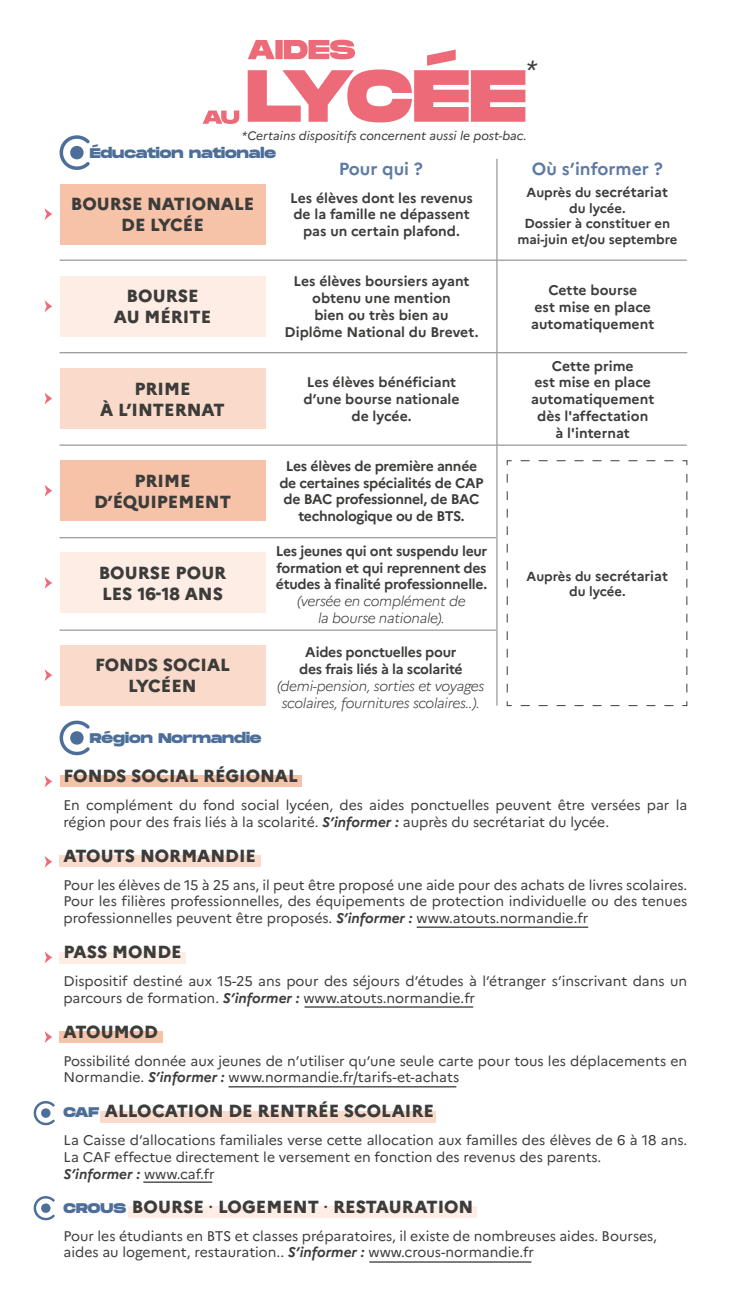
<style>
.page{position:relative;width:737px;height:1290px;background:#fff}
.page>*{position:absolute;margin:0;border:0;box-sizing:border-box;transform-origin:0 0}
.t1{font:italic 26.25px "Marianne";color:#3c3c3b}
.t2{font:800 17.5px/21px "Marianne";color:#3c3c3b;text-align:center}
.t3{font:700 17.5px "Marianne";color:#5f7aa2}
.t4{font:14px/16.8px "Marianne";color:#3c3c3b}
.t5{font:700 14px/16.8px "Marianne";letter-spacing:-.005em;color:#3c3c3b;text-align:center}
.t6{font:italic 300 14px/16.8px "Marianne";letter-spacing:-.02em;color:#3c3c3b;text-align:center}
.t7{font:800 14px "Monument Extended";color:#4d6e99}
.t8{font:700 13.12px/15.8px "Marianne";color:#3c3c3b;text-align:center}
.t9{font:italic 12.25px "Marianne";color:#3c3c3b}
.s1{font-size:13.12px}
.s2{font-weight:700;font-style:italic}
.s3{font-family:"Monument Extended";font-size:14px;color:#4d6e99}
.s4{font-weight:500}
</style>
<div class="page">
<svg style="left:202px;top:110px;width:37px;height:14px"></svg>
<svg style="left:248px;top:40px;width:277px;height:82px"></svg>
<div style="left:60px;top:184px;width:205px;height:60px;background:#f6c2a8"></div>
<svg style="left:45px;top:208px;width:7px;height:12px"></svg>
<div style="left:60px;top:368px;width:205px;height:61px;background:#fadbcb"></div>
<svg style="left:45px;top:393px;width:7px;height:11px"></svg>
<div style="left:60px;top:460px;width:205px;height:61px;background:#f6c2a8"></div>
<svg style="left:45px;top:485px;width:7px;height:11px"></svg>
<div style="left:60px;top:276px;width:205px;height:61px;background:#fdede5"></div>
<svg style="left:45px;top:300px;width:7px;height:12px"></svg>
<div style="left:60px;top:552px;width:205px;height:61px;background:#fdede5"></div>
<svg style="left:45px;top:577px;width:7px;height:12px"></svg>
<div style="left:60px;top:645px;width:205px;height:60px;background:#fadbcb"></div>
<svg style="left:45px;top:669px;width:7px;height:12px"></svg>
<hr style="left:60px;top:444px;width:627px;height:2px;background:#9d9d9c">
<hr style="left:60px;top:537px;width:436px;height:1px;background:#9d9d9c">
<hr style="left:60px;top:629px;width:436px;height:2px;background:#9d9d9c">
<hr style="left:60px;top:259px;width:627px;height:2px;background:#9d9d9c">
<hr style="left:60px;top:352px;width:627px;height:1px;background:#9d9d9c">
<hr style="left:496px;top:159px;width:1px;height:546px;background:#9d9d9c">
<svg style="left:506px;top:460px;width:181px;height:246px"></svg>
<div style="left:60px;top:775px;width:241px;height:12px;background:#f6c2a8"></div>
<svg style="left:45px;top:776px;width:7px;height:11px"></svg>
<hr style="left:304px;top:1006px;width:169px;height:1px;background:#3c3c3b">
<div style="left:60px;top:951px;width:126px;height:12px;background:#fdede5"></div>
<svg style="left:45px;top:952px;width:7px;height:11px"></svg>
<hr style="left:228px;top:1086px;width:228px;height:1px;background:#3c3c3b">
<div style="left:60px;top:1031px;width:103px;height:12px;background:#f6c2a8"></div>
<svg style="left:45px;top:1031px;width:7px;height:12px"></svg>
<hr style="left:417px;top:926px;width:171px;height:2px;background:#3c3c3b">
<div style="left:60px;top:855px;width:201px;height:12px;background:#fadbcb"></div>
<svg style="left:45px;top:856px;width:7px;height:12px"></svg>
<svg style="left:59px;top:136px;width:31px;height:34px"></svg>
<svg style="left:59px;top:721px;width:31px;height:35px"></svg>
<hr style="left:143px;top:1181px;width:69px;height:2px;background:#3c3c3b">
<div style="left:100px;top:1111px;width:336px;height:11px;background:#fadbcb"></div>
<svg style="left:33px;top:1101px;width:22px;height:25px"></svg>
<hr style="left:369px;top:1261px;width:162px;height:1px;background:#3c3c3b">
<div style="left:128px;top:1206px;width:349px;height:12px;background:#fdede5"></div>
<svg style="left:33px;top:1196px;width:22px;height:25px"></svg>
<h1 class="t1" style="left:525px;top:54px;width:13px">*</h1>
<p class="t9" style="left:242px;top:128px;width:286px">*Certains dispositifs concernent aussi le post-bac.</p>
<p class="t7" style="left:90px;top:143px;width:188px">Éducation nationale</p>
<p class="t2" style="left:71px;top:193px;width:185px">BOURSE NATIONALE<br>DE LYCÉE</p>
<p class="t2" style="left:114px;top:286px;width:99px">BOURSE<br>AU MÉRITE</p>
<p class="t2" style="left:100px;top:378px;width:126px">PRIME<br>À L’INTERNAT</p>
<p class="t2" style="left:94px;top:470px;width:138px">PRIME<br>D’ÉQUIPEMENT</p>
<p class="t2" style="left:99px;top:562px;width:129px;text-align:left">BOURSE POUR<br>LES 16-18 ANS</p>
<p class="t2" style="left:95px;top:654px;width:136px">FONDS SOCIAL<br>LYCÉEN</p>
<p class="t7" style="left:90px;top:728px;width:173px">Région Normandie</p>
<p class="t3" style="left:339px;top:158px;width:86px">Pour qui ?</p>
<p class="t3" style="left:532px;top:158px;width:132px">Où s’informer ?</p>
<p class="t5" style="left:290px;top:189px;width:184px">Les élèves dont les revenus de la famille ne dépassent pas un certain plafond.</p>
<p class="t5" style="left:526px;top:184px;width:143px"><span class="s1">Auprès du</span> secrétariat</p>
<p class="t8" style="left:517px;top:200px;width:161px">du lycée.<br>Dossier à constituer en mai-juin et/ou septembre</p>
<p class="t5" style="left:285px;top:273px;width:195px">Les élèves boursiers ayant obtenu une mention<br>bien ou très bien au<br>Diplôme National du Brevet.</p>
<p class="t5" style="left:303px;top:373px;width:158px">Les élèves bénéficiant d’une bourse nationale de lycée.</p>
<p class="t5" style="left:279px;top:457px;width:206px">Les élèves de première année de certaines spécialités de CAP de BAC professionnel, de BAC technologique ou de BTS.</p>
<p class="t5" style="left:276px;top:542px;width:213px;text-align:justify">Les jeunes qui ont suspendu leur formation et qui reprennent des études à finalité professionnelle.</p>
<p class="t6" style="left:297px;top:593px;width:170px">(versée en complément de la bourse nationale).</p>
<p class="t5" style="left:299px;top:644px;width:165px">Aides ponctuelles pour des frais liés à la scolarité</p>
<p class="t6" style="left:277px;top:677px;width:208px">(demi-pension, sorties et voyages scolaires, fournitures scolaires..).</p>
<p class="t5" style="left:531px;top:281px;width:125px">Cette bourse<br>est mise en place automatiquement</p>
<p class="t5" style="left:531px;top:357px;width:125px">Cette prime<br>est mise en place automatiquement dès l'affectation<br>à l'internat</p>
<p class="t5" style="left:526px;top:567px;width:143px"><span class="s1">Auprès du</span> secrétariat</p>
<p class="t8" style="left:569px;top:584px;width:58px">du lycée.</p>
<p class="t2" style="left:63px;top:765px;width:236px">FONDS SOCIAL RÉGIONAL</p>
<p class="t4" style="left:63px;top:796px;width:625px">En complément du fond social lycéen, des aides ponctuelles peuvent être versées par la région pour des frais liés à la scolarité. <span class="s2">S’informer :</span> auprès du secrétariat du lycée.</p>
<p class="t2" style="left:63px;top:845px;width:194px">ATOUTS NORMANDIE</p>
<p class="t4" style="left:63px;top:876px;width:625px;text-align:justify">Pour les élèves de 15 à 25 ans, il peut être proposé une aide pour des achats de livres scolaires.<br>Pour les filières professionnelles, des équipements de protection individuelle ou des tenues professionnelles peuvent être proposés. <span class="s2">S’informer :</span> www.atouts.normandie.fr</p>
<p class="t2" style="left:63px;top:941px;width:120px">PASS MONDE</p>
<p class="t4" style="left:63px;top:972px;width:625px">Dispositif destiné aux 15-25 ans pour des séjours d’études à l’étranger s’inscrivant dans un parcours de formation. <span class="s2">S’informer :</span> www.atouts.normandie.fr</p>
<p class="t2" style="left:63px;top:1021px;width:96px">ATOUMOD</p>
<p class="t4" style="left:63px;top:1052px;width:625px">Possibilité donnée aux jeunes de n’utiliser qu’une seule carte pour tous les déplacements en<br>Normandie. <span class="s2">S’informer :</span> www.normandie.fr/tarifs-et-achats</p>
<p class="t2" style="left:63px;top:1100px;width:372px"><span class="s3">CAF</span> ALLOCATION DE RENTRÉE SCOLAIRE</p>
<p class="t4" style="left:63px;top:1132px;width:625px">La Caisse d’allocations familiales verse cette allocation aux familles des élèves de 6 à 18 ans.<br>La CAF effectue directement le versement en fonction des revenus des parents.<br><span class="s2">S’informer :</span> www.caf.fr</p>
<p class="t2" style="left:63px;top:1196px;width:411px"><span class="s3">CROUS</span> BOURSE <span class="s4">·</span> LOGEMENT <span class="s4">·</span> RESTAURATION</p>
<p class="t4" style="left:63px;top:1227px;width:595px">Pour les étudiants en BTS et classes préparatoires, il existe de nombreuses aides. Bourses, aides au logement, restauration.. <span class="s2">S’informer :</span> www.crous-normandie.fr</p>
</div>
